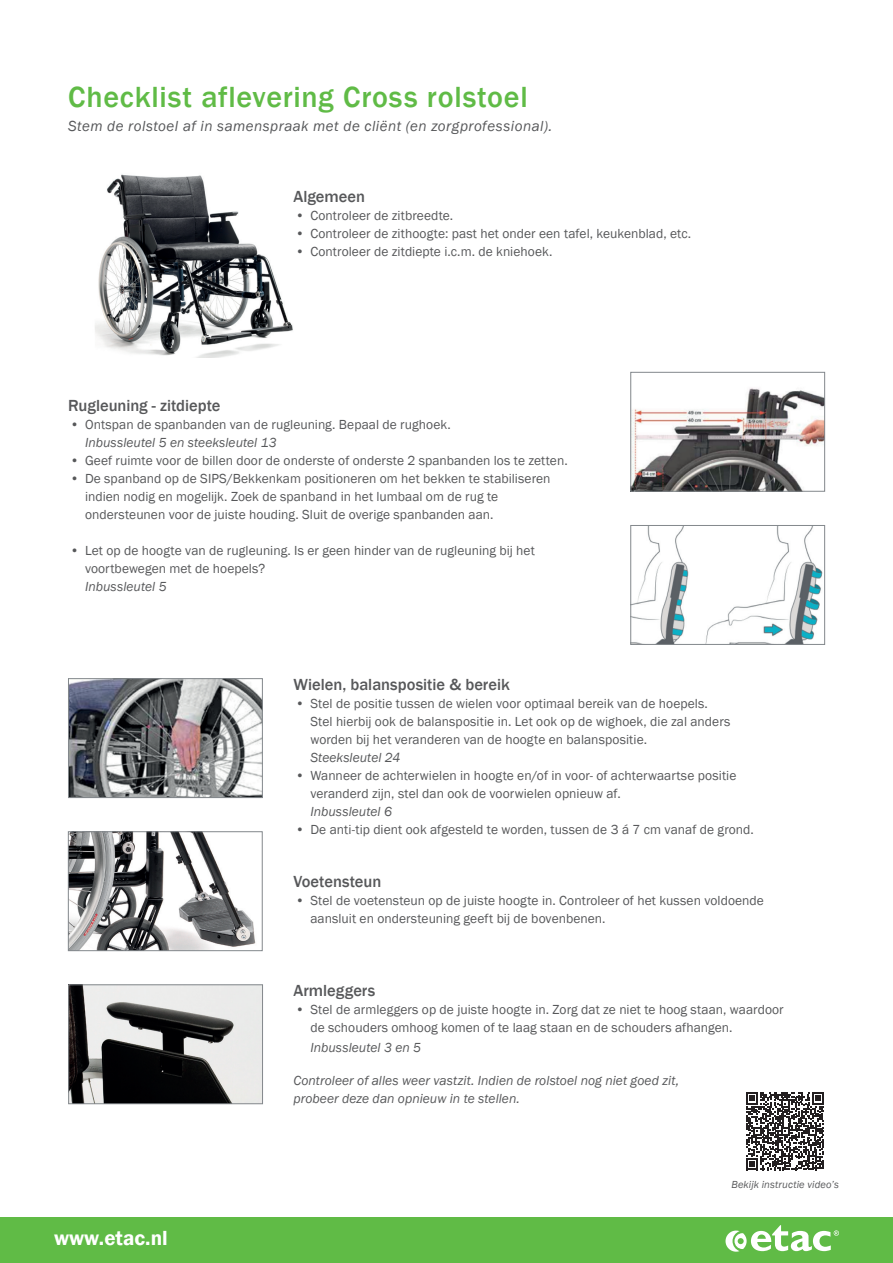
<style>
.page{position:relative;width:893px;height:1263px;background:#fff}
.page>*{position:absolute;margin:0;border:0;box-sizing:border-box;transform-origin:0 0}
.t1{font:500 30px "Franklin Gothic";letter-spacing:.025em;color:#60bb46}
.t2{font:600 21px "Franklin Gothic";color:#fff}
.t3{font:500 16.5px "Franklin Gothic";color:#57585a}
.t4{font:italic 15px "Franklin Gothic";letter-spacing:.03em;color:#57585a}
.t5{font:13.5px/18px "Franklin Gothic";letter-spacing:.005em;color:#57585a}
.t6{font:italic 13.5px/18px "Franklin Gothic";letter-spacing:.005em;color:#57585a}
.t7{font:italic 10.5px "Franklin Gothic";letter-spacing:.015em;color:#57585a}
</style>
<div class="page">
<div style="left:0;top:1217px;width:893px;height:46px;background:#60bb46"></div>
<svg style="left:725px;top:1225px;width:114px;height:27px"></svg>
<img style="left:95px;top:174px;width:198px;height:184px">
<img style="left:70px;top:680px;width:191px;height:116px">
<div style="left:68px;top:678px;width:195px;height:120px;border:1px solid #83888c"></div>
<img style="left:70px;top:986px;width:191px;height:116px">
<div style="left:68px;top:984px;width:195px;height:120px;border:1px solid #83888c"></div>
<img style="left:70px;top:833px;width:186px;height:116px">
<div style="left:68px;top:831px;width:195px;height:120px;border:1px solid #83888c"></div>
<img style="left:632px;top:388px;width:191px;height:102px">
<div style="left:630px;top:372px;width:195px;height:120px;border:1px solid #83888c"></div>
<img style="left:632px;top:527px;width:191px;height:116px">
<div style="left:630px;top:525px;width:195px;height:120px;border:1px solid #83888c"></div>
<svg style="left:746px;top:1092px;width:78px;height:78px"></svg>
<h1 class="t1" style="left:68px;top:79px;width:461px">Checklist aflevering Cross rolstoel</h1>
<p class="t4" style="left:68px;top:117px;width:486px">Stem de rolstoel af in samenspraak met de cliënt (en zorgprofessional).</p>
<p class="t3" style="left:293px;top:186px;width:73px">Algemeen</p>
<p class="t5" style="left:296px;top:206px;width:159px">• Controleer de zitbreedte.</p>
<p class="t5" style="left:295px;top:224px;width:397px">• Controleer de zithoogte: past het onder een tafel, keukenblad, etc.</p>
<p class="t5" style="left:295px;top:242px;width:258px">• Controleer de zitdiepte i.c.m. de kniehoek.</p>
<p class="t3" style="left:68px;top:396px;width:154px">Rugleuning - zitdiepte</p>
<p class="t5" style="left:70px;top:416px;width:382px">• Ontspan de spanbanden van de rugleuning. Bepaal de rughoek.</p>
<p class="t6" style="left:85px;top:434px;width:193px">Inbussleutel 5 en steeksleutel 13</p>
<p class="t5" style="left:70px;top:452px;width:499px">• Geef ruimte voor de billen door de onderste of onderste 2 spanbanden los te zetten.</p>
<p class="t5" style="left:85px;top:470px;width:467px;text-indent:-15px">• De spanband op de SIPS/Bekkenkam positioneren om het bekken te stabiliseren indien nodig en mogelijk. Zoek de spanband in het lumbaal om de rug te ondersteunen voor de juiste houding. Sluit de overige spanbanden aan.</p>
<p class="t5" style="left:85px;top:542px;width:451px;text-indent:-15px">• Let op de hoogte van de rugleuning. Is er geen hinder van de rugleuning bij het voortbewegen met de hoepels?</p>
<p class="t6" style="left:85px;top:578px;width:83px">Inbussleutel 5</p>
<p class="t3" style="left:293px;top:674px;width:218px">Wielen, balanspositie &amp; bereik</p>
<p class="t5" style="left:310px;top:695px;width:421px;text-indent:-15px">• Stel de positie tussen de wielen voor optimaal bereik van de hoepels.<br>Stel hierbij ook de balanspositie in. Let ook op de wighoek, die zal anders worden bij het veranderen van de hoogte en balanspositie.</p>
<p class="t6" style="left:310px;top:749px;width:91px">Steeksleutel 24</p>
<p class="t5" style="left:310px;top:767px;width:428px;text-indent:-15px">• Wanneer de achterwielen in hoogte en/of in voor- of achterwaartse positie veranderd zijn, stel dan ook de voorwielen opnieuw af.</p>
<p class="t6" style="left:310px;top:803px;width:83px">Inbussleutel 6</p>
<p class="t5" style="left:295px;top:821px;width:460px">• De anti-tip dient ook afgesteld te worden, tussen de 3 á 7 cm vanaf de grond.</p>
<p class="t3" style="left:293px;top:871px;width:89px">Voetensteun</p>
<p class="t5" style="left:310px;top:892px;width:455px;text-indent:-15px">• Stel de voetensteun op de juiste hoogte in. Controleer of het kussen voldoende aansluit en ondersteuning geeft bij de bovenbenen.</p>
<p class="t3" style="left:293px;top:980px;width:83px">Armleggers</p>
<p class="t5" style="left:310px;top:1001px;width:475px;text-indent:-15px">• Stel de armleggers op de juiste hoogte in. Zorg dat ze niet te hoog staan, waardoor de schouders omhoog komen of te laag staan en de schouders afhangen.</p>
<p class="t6" style="left:310px;top:1038px;width:112px">Inbussleutel 3 en 5</p>
<h2 class="t2" style="left:54px;top:1225px;width:115px">www.etac.nl</h2>
<p class="t6" style="left:293px;top:1071px;width:387px">Controleer of alles weer vastzit. Indien de rolstoel nog niet goed zit, probeer deze dan opnieuw in te stellen.</p>
<p class="t7" style="left:731px;top:1178px;width:109px">Bekijk instructie video’s</p>
</div>
